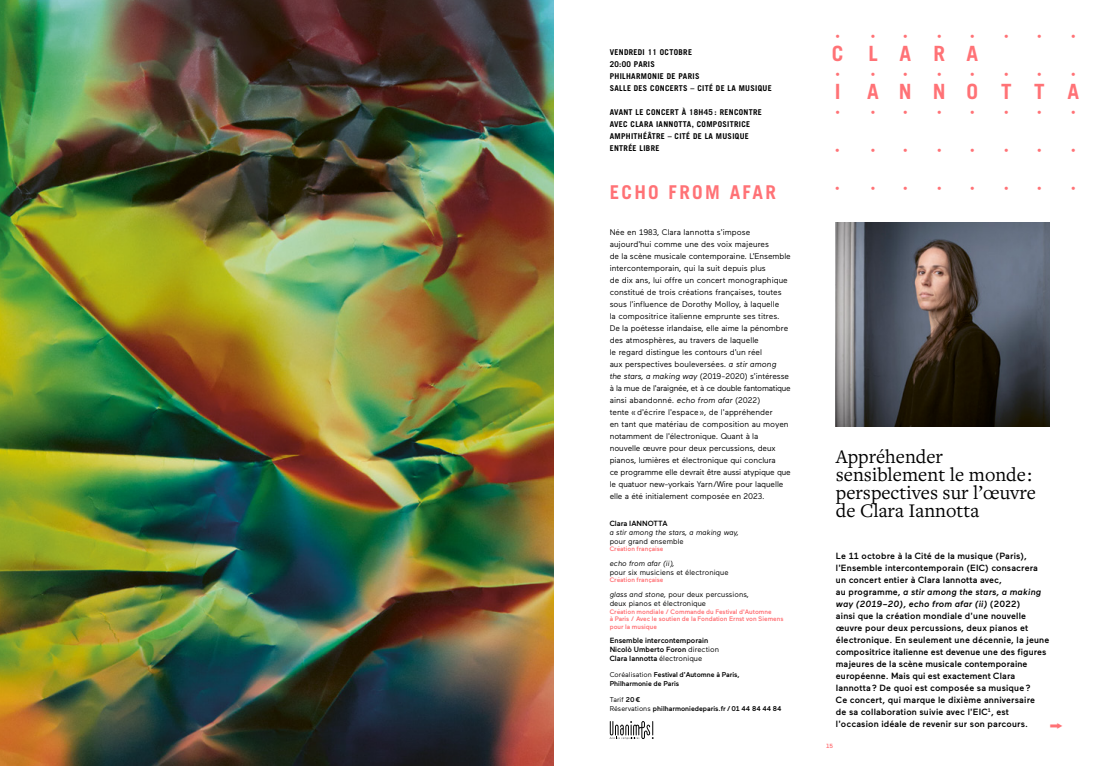
<style>
.page{position:relative;width:1106px;height:766px;background:#fff}
.page>*{position:absolute;margin:0;border:0;box-sizing:border-box;transform-origin:0 0}
.t1{font:700 21px/19px "Trade Gothic LT Std";letter-spacing:1.05em;color:#ff7276}
.t2{font:20px/18px "Freight Text Pro";color:#000}
.t3{font:700 19px "Trade Gothic LT Std";letter-spacing:.12em;color:#ff7276}
.t4{font:500 9px/12px "Maax";letter-spacing:.02em;color:#000}
.t5{font:8.2px/12px "Maax";letter-spacing:-.005em;color:#000}
.t6{font:700 8px/12px "Trade Gothic LT Std";letter-spacing:.04em;color:#000}
.t7{font:7.5px/9px "Maax";color:#000}
.t8{font:500 7.5px/9px "Maax";color:#000}
.t9{font:italic 7.5px "Maax";color:#000}
.t10{font:500 7px/9px "Maax";color:#000}
.t11{font:500 6.5px/7.5px "Maax";color:#ff7276}
.t12{font:500 6px "Maax";color:#ff7276}
.s1{font-style:italic}
.s2{font-weight:400}
</style>
<div class="page">
<img style="left:0;top:0;width:553px;height:765px">
<svg style="left:609px;top:721px;width:44px;height:18px"></svg>
<img style="left:835px;top:223px;width:214px;height:204px">
<p class="t6" style="left:609px;top:46px;width:163px">VENDREDI 11 OCTOBRE<br>20:00 PARIS<br>PHILHARMONIE DE PARIS<br>SALLE DES CONCERTS – CITÉ DE LA MUSIQUE</p>
<p class="t6" style="left:609px;top:106px;width:154px">AVANT LE CONCERT À 18H45 : RENCONTRE<br>AVEC CLARA IANNOTTA, COMPOSITRICE<br>AMPHITHÉÂTRE – CITÉ DE LA MUSIQUE<br>ENTRÉE LIBRE</p>
<h3 class="t3" style="left:609px;top:180px;width:168px">ECHO FROM AFAR</h3>
<p class="t5" style="left:609px;top:226px;width:183px">Née en 1983, Clara Iannotta s’impose aujourd’hui comme une des voix majeures<br>de la scène musicale contemporaine. L’Ensemble intercontemporain, qui la suit depuis plus<br>de dix ans, lui offre un concert monographique constitué de trois créations françaises, toutes sous l’influence de Dorothy Molloy, à laquelle<br>la compositrice italienne emprunte ses titres.<br>De la poétesse irlandaise, elle aime la pénombre des atmosphères, au travers de laquelle<br>le regard distingue les contours d’un réel<br>aux perspectives bouleversées. <span class="s1">a stir among<br>the stars, a making way</span> (2019-2020) s’intéresse à la mue de l’araignée, et à ce double fantomatique ainsi abandonné. <span class="s1">echo from afar</span> (2022)<br>tente «d’écrire l’espace», de l’appréhender<br>en tant que matériau de composition au moyen notamment de l’électronique. Quant à la nouvelle œuvre pour deux percussions, deux pianos, lumières et électronique qui conclura<br>ce programme elle devrait être aussi atypique que le quatuor new-yorkais Yarn/Wire pour laquelle elle a été initialement composée en 2023.</p>
<p class="t8" style="left:609px;top:518px;width:59px">Clara IANNOTTA</p>
<p class="t9" style="left:609px;top:528px;width:131px">a stir among the stars, a making way,</p>
<p class="t7" style="left:609px;top:536px;width:75px">pour grand ensemble</p>
<p class="t11" style="left:609px;top:545px;width:55px">Création française</p>
<p class="t9" style="left:609px;top:559px;width:66px">echo from afar (ii),</p>
<p class="t7" style="left:609px;top:567px;width:120px">pour six musiciens et électronique</p>
<p class="t11" style="left:609px;top:576px;width:55px">Création française</p>
<p class="t7" style="left:609px;top:590px;width:141px"><span class="s1">glass and stone,</span> pour deux percussions, deux pianos et électronique</p>
<p class="t11" style="left:609px;top:607px;width:175px">Création mondiale / Commande du Festival d'Automne<br>à Paris / Avec le soutien de la Fondation Ernst von Siemens pour la musique</p>
<p class="t8" style="left:609px;top:636px;width:111px">Ensemble intercontemporain<br>Nicolò Umberto Foron <span class="s2">direction<br></span>Clara Iannotta <span class="s2">électronique</span></p>
<p class="t10" style="left:609px;top:670px;width:131px"><span class="s2">Coréalisation</span> Festival d’Automne à Paris,<br>Philharmonie de Paris</p>
<p class="t10" style="left:609px;top:695px;width:173px"><span class="s2">Tarif</span> 20€<br><span class="s2">Réservations</span> philharmoniedeparis.fr/01 44 84 44 84</p>
<h1 class="t1" style="left:834px;top:24px;width:43px">· ·</h1>
<h1 class="t1" style="left:902px;top:24px;width:41px">· ·</h1>
<h1 class="t1" style="left:969px;top:24px;width:41px">· ·</h1>
<h1 class="t1" style="left:1036px;top:24px;width:41px">· ·</h1>
<h1 class="t1" style="left:831px;top:43px;width:148px">CLARA · ·</h1>
<h1 class="t1" style="left:902px;top:62px;width:41px">· ·</h1>
<h1 class="t1" style="left:969px;top:62px;width:41px">· ·</h1>
<h1 class="t1" style="left:1036px;top:62px;width:41px">· ·</h1>
<h1 class="t1" style="left:834px;top:81px;width:7px">I</h1>
<h1 class="t1" style="left:834px;top:81px;width:246px;text-indent:33px">ANNOTTA · ·</h1>
<h1 class="t1" style="left:902px;top:100px;width:41px">· ·</h1>
<h1 class="t1" style="left:969px;top:100px;width:41px">· ·</h1>
<h1 class="t1" style="left:1036px;top:100px;width:41px">· ·</h1>
<h1 class="t1" style="left:834px;top:138px;width:43px">· ·</h1>
<h1 class="t1" style="left:902px;top:138px;width:41px">· ·</h1>
<h1 class="t1" style="left:969px;top:138px;width:41px">· ·</h1>
<h1 class="t1" style="left:1036px;top:138px;width:41px">· ·</h1>
<h1 class="t1" style="left:834px;top:176px;width:43px">· ·</h1>
<h1 class="t1" style="left:902px;top:176px;width:41px">· ·</h1>
<h1 class="t1" style="left:969px;top:176px;width:41px">· ·</h1>
<h1 class="t1" style="left:1036px;top:176px;width:41px">· ·</h1>
<h2 class="t2" style="left:836px;top:446px;width:201px">Appréhender sensiblement le monde : perspectives sur l’œuvre de Clara Iannotta</h2>
<p class="t4" style="left:836px;top:549px;width:215px">Le 11 octobre à la Cité de la musique (Paris), l’Ensemble intercontemporain (EIC) consacrera un concert entier à Clara Iannotta avec,<br>au programme, <span class="s1">a stir among the stars, a making way (2019–20), echo from afar (ii)</span> (2022)<br>ainsi que la création mondiale d’une nouvelle œuvre pour deux percussions, deux pianos et électronique. En seulement une décennie, la jeune compositrice italienne est devenue une des figures majeures de la scène musicale contemporaine européenne. Mais qui est exactement Clara Iannotta ? De quoi est composée sa musique ?<br>Ce concert, qui marque le dixième anniversaire<br>de sa collaboration suivie avec l’EIC<sup>1</sup>, est l’occasion idéale de revenir sur son parcours.</p>
<p class="t12" style="left:826px;top:742px;width:8px">15</p>
</div>
